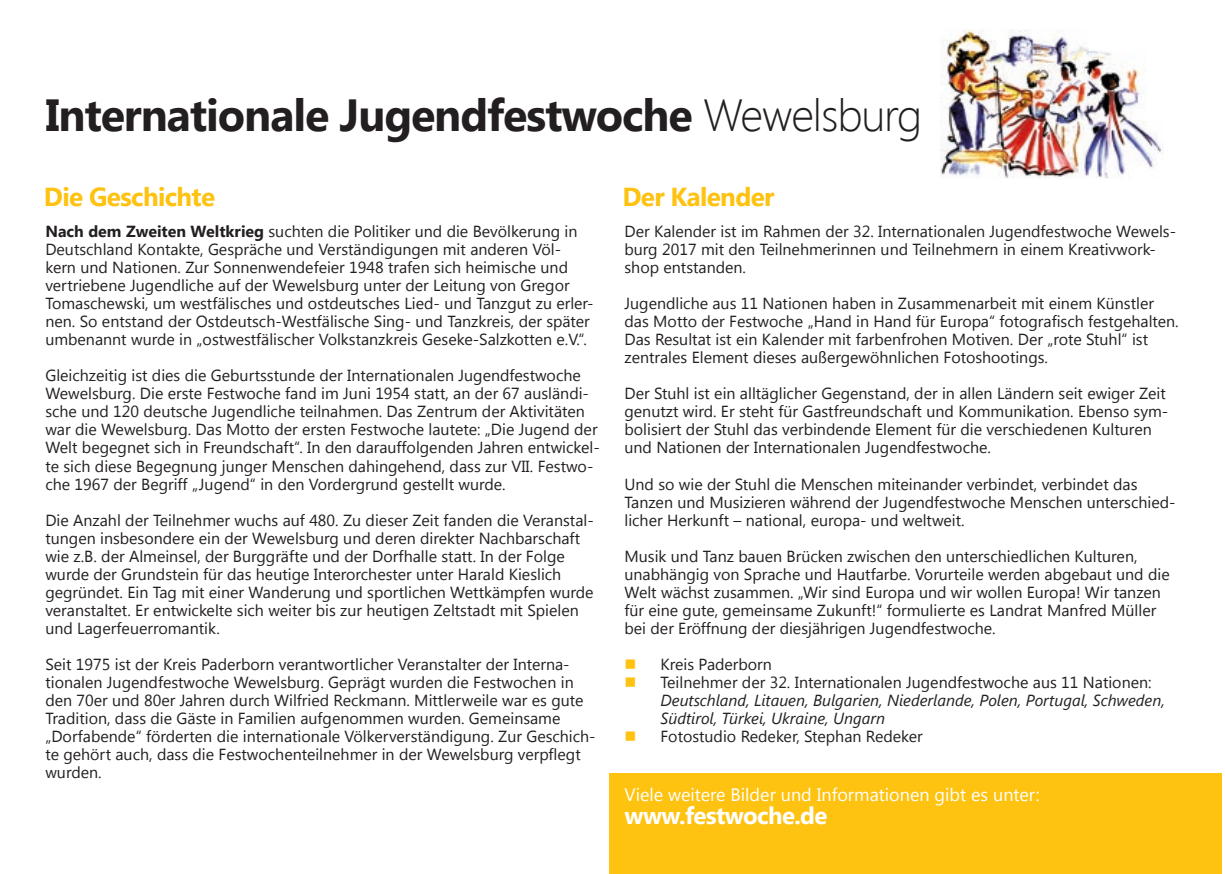
<style>
.page{position:relative;width:1225px;height:874px;background:#fff}
.page>*{position:absolute;margin:0;border:0;box-sizing:border-box;transform-origin:0 0}
.t1{font:700 45px "Segoe UI";letter-spacing:-.025em;color:#231f20}
.t2{font:700 26px "Segoe UI";letter-spacing:-.025em;color:#fec210}
.t3{font:700 24px "Segoe UI";letter-spacing:-.025em;color:#fff}
.t4{font:18px "Segoe UI";color:#fff}
.t5{font:16px/18px "Segoe UI";color:#231f20}
.t6{font:italic 16px/18px "Segoe UI";color:#231f20}
.s1{font-weight:300}
.s2{font-weight:700}
</style>
<div class="page">
<div style="left:609px;top:772px;width:613px;height:101px;background:#fec210"></div>
<img style="left:940px;top:30px;width:223px;height:149px">
<h1 class="t1" style="left:45px;top:82px;width:878px">Internationale Jugendfestwoche <span class="s1">Wewelsburg</span></h1>
<h2 class="t2" style="left:44px;top:178px;width:173px">Die Geschichte</h2>
<h2 class="t2" style="left:622px;top:178px;width:154px">Der Kalender</h2>
<p class="t5" style="left:45px;top:222px;width:550px"><span class="s2">Nach dem Zweiten Weltkrieg</span> suchten die Politiker und die Bevölkerung in Deutschland Kontakte, Gespräche und Verständigungen mit anderen Völ&shy;kern und Nationen. Zur Sonnenwendefeier 1948 trafen sich heimische und vertriebene Jugendliche auf der Wewelsburg unter der Leitung von Gregor Tomaschewski, um westfälisches und ostdeutsches Lied- und Tanzgut zu erler&shy;nen. So entstand der Ostdeutsch-Westfälische Sing- und Tanzkreis, der später umbenannt wurde in „ostwestfälischer Volkstanzkreis Geseke-Salzkotten e.V.“.</p>
<p class="t5" style="left:45px;top:366px;width:556px">Gleichzeitig ist dies die Geburtsstunde der Internationalen Jugendfestwoche Wewelsburg. Die erste Festwoche fand im Juni 1954 statt, an der 67 ausländi&shy;sche und 120 deutsche Jugendliche teilnahmen. Das Zentrum der Aktivitäten war die Wewelsburg. Das Motto der ersten Festwoche lautete: „Die Jugend der Welt begegnet sich in Freundschaft“. In den darauffolgenden Jahren entwickel&shy;te sich diese Begegnung junger Menschen dahingehend, dass zur VII. Festwo&shy;che 1967 der Begriff „Jugend“ in den Vordergrund gestellt wurde.</p>
<p class="t5" style="left:45px;top:510px;width:550px">Die Anzahl der Teilnehmer wuchs auf 480. Zu dieser Zeit fanden die Veranstal&shy;tungen insbesondere ein der Wewelsburg und deren direkter Nachbarschaft wie z.B. der Almeinsel, der Burggräfte und der Dorfhalle statt. In der Folge wurde der Grundstein für das heutige Interorchester unter Harald Kieslich gegründet. Ein Tag mit einer Wanderung und sportlichen Wettkämpfen wurde veranstaltet. Er entwickelte sich weiter bis zur heutigen Zeltstadt mit Spielen und Lagerfeuerromantik.</p>
<p class="t5" style="left:45px;top:654px;width:552px">Seit 1975 ist der Kreis Paderborn verantwortlicher Veranstalter der Interna&shy;tionalen Jugendfestwoche Wewelsburg. Geprägt wurden die Festwochen in den 70er und 80er Jahren durch Wilfried Reckmann. Mittlerweile war es gute Tradition, dass die Gäste in Familien aufgenommen wurden. Gemeinsame „Dorfabende“ förderten die internationale Völkerverständigung. Zur Geschich&shy;te gehört auch, dass die Festwochenteilnehmer in der Wewelsburg verpflegt wurden.</p>
<p class="t5" style="left:624px;top:222px;width:553px">Der Kalender ist im Rahmen der 32. Internationalen Jugendfestwoche Wewels&shy;burg 2017 mit den Teilnehmerinnen und Teilnehmern in einem Kreativwork&shy;shop entstanden.</p>
<p class="t5" style="left:624px;top:294px;width:556px">Jugendliche aus 11 Nationen haben in Zusammenarbeit mit einem Künstler das Motto der Festwoche „Hand in Hand für Europa“ fotografisch festgehalten.<br>Das Resultat ist ein Kalender mit farbenfrohen Motiven. Der „rote Stuhl“ ist zentrales Element dieses außergewöhnlichen Fotoshootings.</p>
<p class="t5" style="left:624px;top:384px;width:545px">Der Stuhl ist ein alltäglicher Gegenstand, der in allen Ländern seit ewiger Zeit genutzt wird. Er steht für Gastfreundschaft und Kommunikation. Ebenso sym&shy;bolisiert der Stuhl das verbindende Element für die verschiedenen Kulturen und Nationen der Internationalen Jugendfestwoche.</p>
<p class="t5" style="left:624px;top:474px;width:552px">Und so wie der Stuhl die Menschen miteinander verbindet, verbindet das<br>Tanzen und Musizieren während der Jugendfestwoche Menschen unterschied&shy;licher Herkunft – national, europa- und weltweit.</p>
<p class="t5" style="left:624px;top:546px;width:547px">Musik und Tanz bauen Brücken zwischen den unterschiedlichen Kulturen, unabhängig von Sprache und Hautfarbe. Vorurteile werden abgebaut und die Welt wächst zusammen. „Wir sind Europa und wir wollen Europa! Wir tanzen für eine gute, gemeinsame Zukunft!“ formulierte es Landrat Manfred Müller bei der Eröffnung der diesjährigen Jugendfestwoche.</p>
<p class="t5" style="left:660px;top:654px;width:492px">Kreis Paderborn<br>Teilnehmer der 32. Internationalen Jugendfestwoche aus 11 Nationen:</p>
<p class="t6" style="left:660px;top:690px;width:506px">Deutschland, Litauen, Bulgarien, Niederlande, Polen, Portugal, Schweden,<br>Südtirol, Türkei, Ukraine, Ungarn</p>
<p class="t5" style="left:660px;top:726px;width:264px">Fotostudio Redeker, Stephan Redeker</p>
<p class="t4" style="left:624px;top:781px;width:417px">Viele weitere Bilder und Informationen gibt es unter:</p>
<h3 class="t3" style="left:624px;top:798px;width:204px">www.festwoche.de</h3>
</div>
